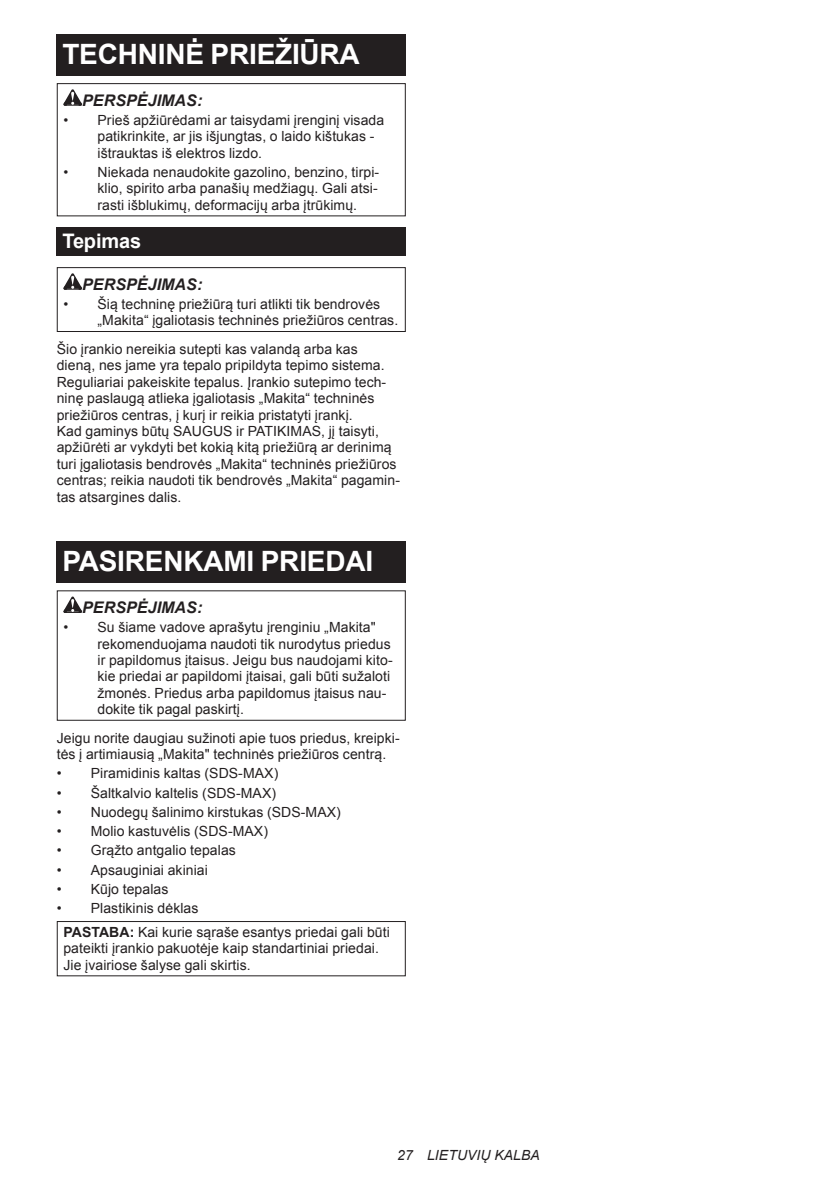
<style>
.page{position:relative;width:840px;height:1191px;background:#fff}
.page>*{position:absolute;margin:0;border:0;box-sizing:border-box;transform-origin:0 0}
.t1{font:700 28px "Arial";letter-spacing:-.01em;color:#fff}
.t2{font:700 20px "Arial";letter-spacing:-.01em;color:#fff}
.t3{font:italic 700 16px "Arial";letter-spacing:.005em;color:#231f20}
.t4{font:14px/16.4px "Arial";letter-spacing:.005em;color:#231f20}
.t5{font:italic 14px "Arial";letter-spacing:.005em;color:#231f20}
.s1{font-weight:700}
</style>
<div class="page">
<div style="left:57px;top:34px;width:348px;height:41px;background:#231f20"></div>
<svg style="left:63px;top:89px;width:19px;height:17px"></svg>
<div style="left:57px;top:83px;width:348px;height:133px;border:1px solid #231f20"></div>
<div style="left:57px;top:228px;width:348px;height:28px;background:#231f20"></div>
<svg style="left:63px;top:273px;width:19px;height:17px"></svg>
<div style="left:57px;top:267px;width:348px;height:65px;border:1px solid #231f20"></div>
<div style="left:57px;top:541px;width:348px;height:41px;background:#231f20"></div>
<svg style="left:63px;top:596px;width:19px;height:17px"></svg>
<div style="left:57px;top:921px;width:348px;height:55px;border:1px solid #231f20"></div>
<h1 class="t1" style="left:62px;top:35px;width:299px">TECHNINĖ PRIEŽIŪRA</h1>
<p class="t3" style="left:82px;top:89px;width:122px">PERSPĖJIMAS:</p>
<p class="t4" style="left:97px;top:112px;width:288px;text-indent:-34px">• Prieš apžiūrėdami ar taisydami įrenginį visada patikrinkite, ar jis išjungtas, o laido kištukas - ištrauktas iš elektros lizdo.</p>
<p class="t4" style="left:97px;top:164px;width:283px;text-align:justify;text-indent:-34px">• Niekada nenaudokite gazolino, benzino, tirpi&shy;klio, spirito arba panašių medžiagų. Gali atsi&shy;rasti išblukimų, deformacijų arba įtrūkimų.</p>
<h2 class="t2" style="left:62px;top:227px;width:80px">Tepimas</h2>
<p class="t3" style="left:82px;top:273px;width:122px">PERSPĖJIMAS:</p>
<p class="t4" style="left:97px;top:296px;width:302px;text-indent:-34px">• Šią techninę priežiūrą turi atlikti tik bendrovės „Makita“ įgaliotasis techninės priežiūros centras.</p>
<p class="t4" style="left:57px;top:341px;width:344px">Šio įrankio nereikia sutepti kas valandą arba kas<br>dieną, nes jame yra tepalo pripildyta tepimo sistema.<br>Reguliariai pakeiskite tepalus. Įrankio sutepimo tech&shy;ninę paslaugą atlieka įgaliotasis „Makita“ techninės priežiūros centras, į kurį ir reikia pristatyti įrankį.<br>Kad gaminys būtų SAUGUS ir PATIKIMAS, jį taisyti, apžiūrėti ar vykdyti bet kokią kitą priežiūrą ar derinimą turi įgaliotasis bendrovės „Makita“ techninės priežiūros centras; reikia naudoti tik bendrovės „Makita“ pagamin&shy;tas atsargines dalis.</p>
<h1 class="t1" style="left:62px;top:542px;width:312px">PASIRENKAMI PRIEDAI</h1>
<p class="t3" style="left:82px;top:596px;width:122px">PERSPĖJIMAS:</p>
<p class="t4" style="left:97px;top:619px;width:296px;text-indent:-34px">• Su šiame vadove aprašytu įrenginiu „Makita" rekomenduojama naudoti tik nurodytus priedus ir papildomus įtaisus. Jeigu bus naudojami kito&shy;kie priedai ar papildomi įtaisai, gali būti sužaloti žmonės. Priedus arba papildomus įtaisus nau&shy;dokite tik pagal paskirtį.</p>
<p class="t4" style="left:57px;top:730px;width:344px">Jeigu norite daugiau sužinoti apie tuos priedus, kreipki&shy;tės į artimiausią „Makita" techninės priežiūros centrą.</p>
<p class="t4" style="left:57px;top:765px;width:223px">• Piramidinis kaltas (SDS-MAX)</p>
<p class="t4" style="left:57px;top:784px;width:221px">• Šaltkalvio kaltelis (SDS-MAX)</p>
<p class="t4" style="left:57px;top:804px;width:285px">• Nuodegų šalinimo kirstukas (SDS-MAX)</p>
<p class="t4" style="left:57px;top:823px;width:213px">• Molio kastuvėlis (SDS-MAX)</p>
<p class="t4" style="left:57px;top:842px;width:180px">• Grąžto antgalio tepalas</p>
<p class="t4" style="left:57px;top:861px;width:153px">• Apsauginiai akiniai</p>
<p class="t4" style="left:57px;top:880px;width:113px">• Kūjo tepalas</p>
<p class="t4" style="left:63px;top:896px;width:328px;line-height:23.8px;text-indent:-7px">• Plastikinis dėklas<br><span class="s1">PASTABA:</span> Kai kurie sąraše esantys priedai gali būti</p>
<p class="t4" style="left:63px;top:940px;width:317px">pateikti įrankio pakuotėje kaip standartiniai priedai.<br>Jie įvairiose šalyse gali skirtis.</p>
<p class="t5" style="left:397px;top:1146px;width:144px">27 LIETUVIŲ KALBA</p>
</div>
